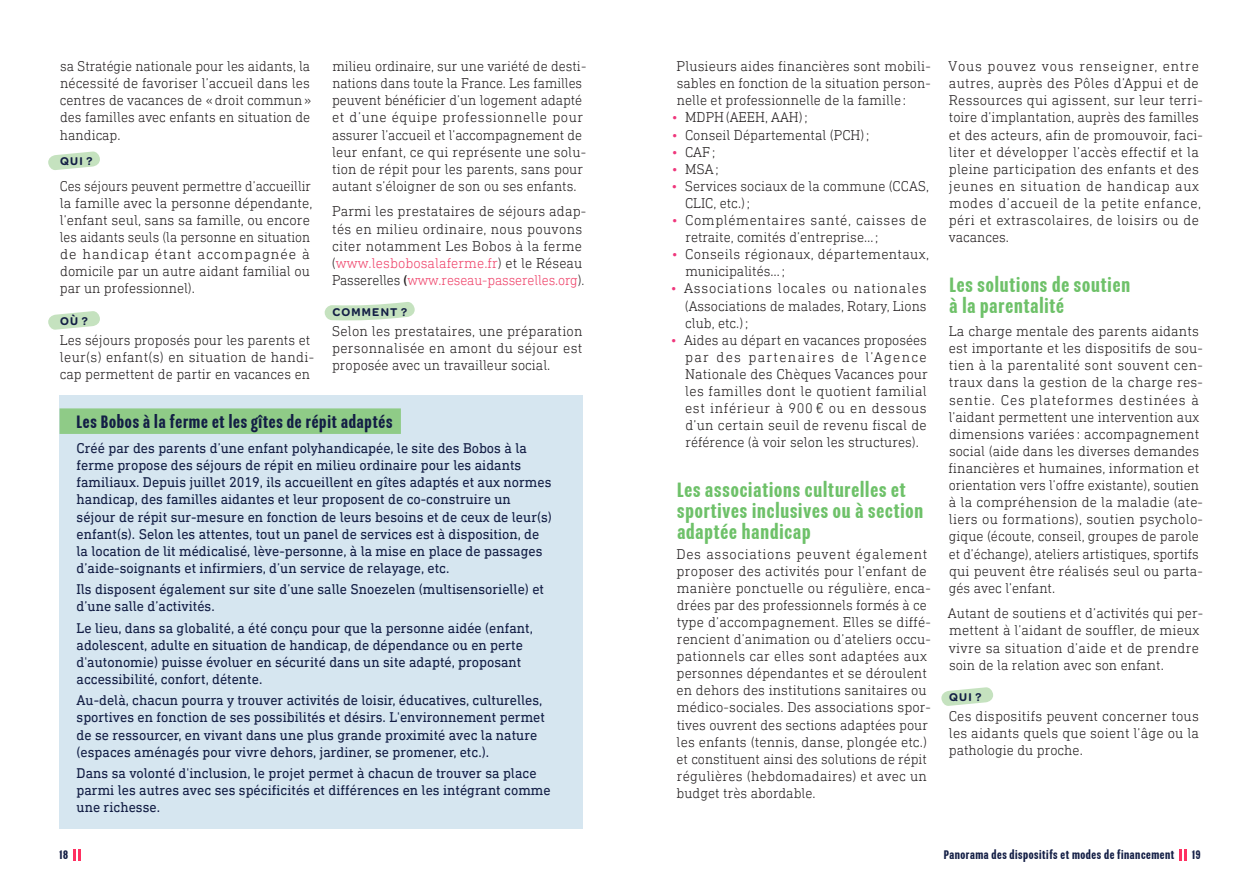
<style>
.page{position:relative;width:1259px;height:893px;background:#fff}
.page>*{position:absolute;margin:0;border:0;box-sizing:border-box;transform-origin:0 0}
.titre_3{font:500 22.5px/21px "Program Narrow";letter-spacing:.04em;color:#6ec169}
.titres_focus{font:500 19.5px "Program Narrow";letter-spacing:.04em;color:#131e45}
.TEXTE_COURANT{font:300 14.25px/17.1px "DIN Next Slab Pro";letter-spacing:.005em;color:#231f20}
.FOCUS{font:14.25px/17.1px "DIN Next Slab Pro";color:#131e45}
.TEXTE_COURANT-2{font:300 14.25px/17.1px "DIN Next Slab Pro";letter-spacing:.04em;color:#231f20}
.titre_3-2{font:500 13.5px "Program Narrow";letter-spacing:.04em;color:#131e45}
.titre_4_-2{font:600 12px "Omnes";letter-spacing:.105em;color:#131e45}
.TEXTE_COURANT-3{font:600 12px "Omnes";color:#131e45}
.s1{color:#ef446b}
.s2{font-weight:500;font-size:13.5px}
.s3{font-size:13.5px}
.s4{color:#ef377c}
</style>
<div class="page">
<svg style="left:48px;top:151px;width:52px;height:19px"></svg>
<svg style="left:941px;top:687px;width:52px;height:19px"></svg>
<svg style="left:48px;top:311px;width:52px;height:19px"></svg>
<svg style="left:324px;top:302px;width:91px;height:19px"></svg>
<svg style="left:73px;top:849px;width:8px;height:11px"></svg>
<svg style="left:1179px;top:849px;width:8px;height:11px"></svg>
<div style="left:60px;top:395px;width:523px;height:434px;background:#d6e6f0"></div>
<div style="left:60px;top:408px;width:341px;height:26px;background:#8fcb87"></div>
<p class="TEXTE_COURANT" style="left:60px;top:58px;width:253px">sa Stratégie nationale pour les aidants, la nécessité de favoriser l’accueil dans les centres de vacances de «droit commun» des familles avec enfants en situation de handicap.</p>
<p class="TEXTE_COURANT-3" style="left:60px;top:154px;width:34px">QUI ?</p>
<p class="TEXTE_COURANT" style="left:60px;top:177px;width:254px">Ces séjours peuvent permettre d’accueillir la famille avec la personne dépendante, l’enfant seul, sans sa famille, ou encore les aidants seuls (la personne en situation de handicap étant accompagnée à domicile par un autre aidant familial ou par un professionnel).</p>
<p class="titre_4_-2" style="left:60px;top:314px;width:29px">OÙ?</p>
<p class="TEXTE_COURANT" style="left:60px;top:331px;width:256px">Les séjours proposés pour les parents et leur(s) enfant(s) en situation de handi&shy;cap permettent de partir en vacances en</p>
<p class="TEXTE_COURANT" style="left:332px;top:58px;width:256px">milieu ordinaire, sur une variété de desti&shy;nations dans toute la France. Les familles peuvent bénéficier d’un logement adapté et d’une équipe professionnelle pour assurer l’accueil et l’accompagnement de leur enfant, ce qui représente une solu&shy;tion de répit pour les parents, sans pour autant s’éloigner de son ou ses enfants.</p>
<p class="TEXTE_COURANT" style="left:332px;top:203px;width:256px">Parmi les prestataires de séjours adap&shy;tés en milieu ordinaire, nous pouvons citer notamment Les Bobos à la ferme (<span class="s1">www.lesbobosalaferme.fr</span>) et le Réseau Passerelles <span class="s2">(</span><span class="s1">www.reseau-passerelles.org</span>)<span class="s3">.</span></p>
<p class="titre_4_-2" style="left:332px;top:305px;width:76px">COMMENT ?</p>
<p class="TEXTE_COURANT" style="left:332px;top:323px;width:252px;text-align:justify">Selon les prestataires, une préparation personnalisée en amont du séjour est proposée avec un travailleur social.</p>
<p class="titres_focus" style="left:77px;top:411px;width:317px">Les Bobos à la ferme et les gîtes de répit adaptés</p>
<p class="FOCUS" style="left:77px;top:440px;width:477px">Créé par des parents d’une enfant polyhandicapée, le site des Bobos à la ferme propose des séjours de répit en milieu ordinaire pour les aidants familiaux. Depuis juillet 2019, ils accueillent en gîtes adaptés et aux normes handicap, des familles aidantes et leur proposent de co-construire un séjour de répit sur-mesure en fonction de leurs besoins et de ceux de leur(s) enfant(s). Selon les attentes, tout un panel de services est à disposition, de la location de lit médicalisé, lève-personne, à la mise en place de passages d’aide-soignants et infirmiers, d’un service de relayage, etc.</p>
<p class="FOCUS" style="left:77px;top:581px;width:469px">Ils disposent également sur site d’une salle Snoezelen (multisensorielle) et d’une salle d’activités.</p>
<p class="FOCUS" style="left:77px;top:619px;width:458px">Le lieu, dans sa globalité, a été conçu pour que la personne aidée (enfant, adolescent, adulte en situation de handicap, de dépendance ou en perte d'autonomie) puisse évoluer en sécurité dans un site adapté, proposant accessibilité, confort, détente.</p>
<p class="FOCUS" style="left:77px;top:692px;width:470px">Au-delà, chacun pourra y trouver activités de loisir, éducatives, culturelles, sportives en fonction de ses possibilités et désirs. L'environnement permet de se ressourcer, en vivant dans une plus grande proximité avec la nature (espaces aménagés pour vivre dehors, jardiner, se promener, etc.).</p>
<p class="FOCUS" style="left:77px;top:764px;width:476px">Dans sa volonté d'inclusion, le projet permet à chacun de trouver sa place parmi les autres avec ses spécificités et différences en les intégrant comme une richesse.</p>
<p class="TEXTE_COURANT" style="left:676px;top:58px;width:256px;text-align:justify">Plusieurs aides financières sont mobili&shy;sables en fonction de la situation person&shy;nelle et professionnelle de la famille :</p>
<p class="TEXTE_COURANT" style="left:672px;top:109px;width:137px"><span class="s4">•</span> MDPH(AEEH, AAH);</p>
<p class="TEXTE_COURANT" style="left:671px;top:126px;width:199px"><span class="s4">•</span> Conseil Départemental (PCH);</p>
<p class="TEXTE_COURANT" style="left:671px;top:143px;width:45px"><span class="s4">•</span> CAF;</p>
<p class="TEXTE_COURANT" style="left:672px;top:160px;width:48px"><span class="s4">•</span> MSA;</p>
<p class="TEXTE_COURANT" style="left:685px;top:177px;width:245px;text-indent:-13px"><span class="s4">•</span> Services sociaux de la commune (CCAS,<br>CLIC, etc.);</p>
<p class="TEXTE_COURANT-2" style="left:685px;top:211px;width:243px;text-indent:-14px"><span class="s4">•</span> Complémentaires santé, caisses de retraite, comités d’entreprise…;</p>
<p class="TEXTE_COURANT" style="left:685px;top:246px;width:245px;text-indent:-14px"><span class="s4">•</span> Conseils régionaux, départementaux, municipalités…;</p>
<p class="TEXTE_COURANT" style="left:685px;top:280px;width:243px;text-align:justify;text-indent:-14px"><span class="s4">•</span> Associations locales ou nationales (Associations de malades, Rotary, Lions club, etc.);</p>
<p class="TEXTE_COURANT" style="left:685px;top:331px;width:244px;text-align:justify;text-indent:-14px"><span class="s4">•</span> Aides au départ en vacances proposées par des partenaires de l’Agence Nationale des Chèques Vacances pour les familles dont le quotient familial est inférieur à 900 € ou en dessous d’un certain seuil de revenu fiscal de référence (à voir selon les structures).</p>
<p class="titre_3" style="left:677px;top:479px;width:247px">Les associations culturelles et sportives inclusives ou à section adaptée handicap</p>
<p class="TEXTE_COURANT" style="left:676px;top:545px;width:256px">Des associations peuvent également proposer des activités pour l’enfant de manière ponctuelle ou régulière, enca&shy;drées par des professionnels formés à ce type d’accompagnement. Elles se diffé&shy;rencient d’animation ou d’ateliers occu&shy;pationnels car elles sont adaptées aux personnes dépendantes et se déroulent en dehors des institutions sanitaires ou médico-sociales. Des associations spor&shy;tives ouvrent des sections adaptées pour les enfants (tennis, danse, plongée etc.) et constituent ainsi des solutions de répit régulières (hebdomadaires) et avec un budget très abordable.</p>
<p class="TEXTE_COURANT" style="left:948px;top:58px;width:256px">Vous pouvez vous renseigner, entre autres, auprès des Pôles d’Appui et de Ressources qui agissent, sur leur terri&shy;toire d’implantation, auprès des familles et des acteurs, afin de promouvoir, faci&shy;liter et développer l’accès effectif et la pleine participation des enfants et des jeunes en situation de handicap aux modes d’accueil de la petite enfance, péri et extrascolaires, de loisirs ou de vacances.</p>
<p class="titre_3" style="left:949px;top:274px;width:182px">Les solutions de soutien à la parentalité</p>
<p class="TEXTE_COURANT" style="left:948px;top:323px;width:256px">La charge mentale des parents aidants est importante et les dispositifs de sou&shy;tien à la parentalité sont souvent cen&shy;traux dans la gestion de la charge res&shy;sentie. Ces plateformes destinées à l’aidant permettent une intervention aux dimensions variées : accompagnement social (aide dans les diverses demandes financières et humaines, information et orientation vers l’offre existante), soutien à la compréhension de la maladie (ate&shy;liers ou formations), soutien psycholo&shy;gique (écoute, conseil, groupes de parole et d’échange), ateliers artistiques, sportifs qui peuvent être réalisés seul ou parta&shy;gés avec l’enfant.</p>
<p class="TEXTE_COURANT" style="left:948px;top:605px;width:257px">Autant de soutiens et d’activités qui per&shy;mettent à l’aidant de souffler, de mieux vivre sa situation d’aide et de prendre soin de la relation avec son enfant.</p>
<p class="titre_4_-2" style="left:949px;top:690px;width:34px">QUI ?</p>
<p class="TEXTE_COURANT" style="left:948px;top:707px;width:252px;text-align:justify">Ces dispositifs peuvent concerner tous les aidants quels que soient l’âge ou la pathologie du proche.</p>
<p class="titre_3-2" style="left:60px;top:847px;width:10px">18</p>
<p class="titre_3-2" style="left:943px;top:847px;width:232px">Panorama des dispositifs et modes de financement</p>
<p class="titre_3-2" style="left:1192px;top:847px;width:10px">19</p>
</div>
